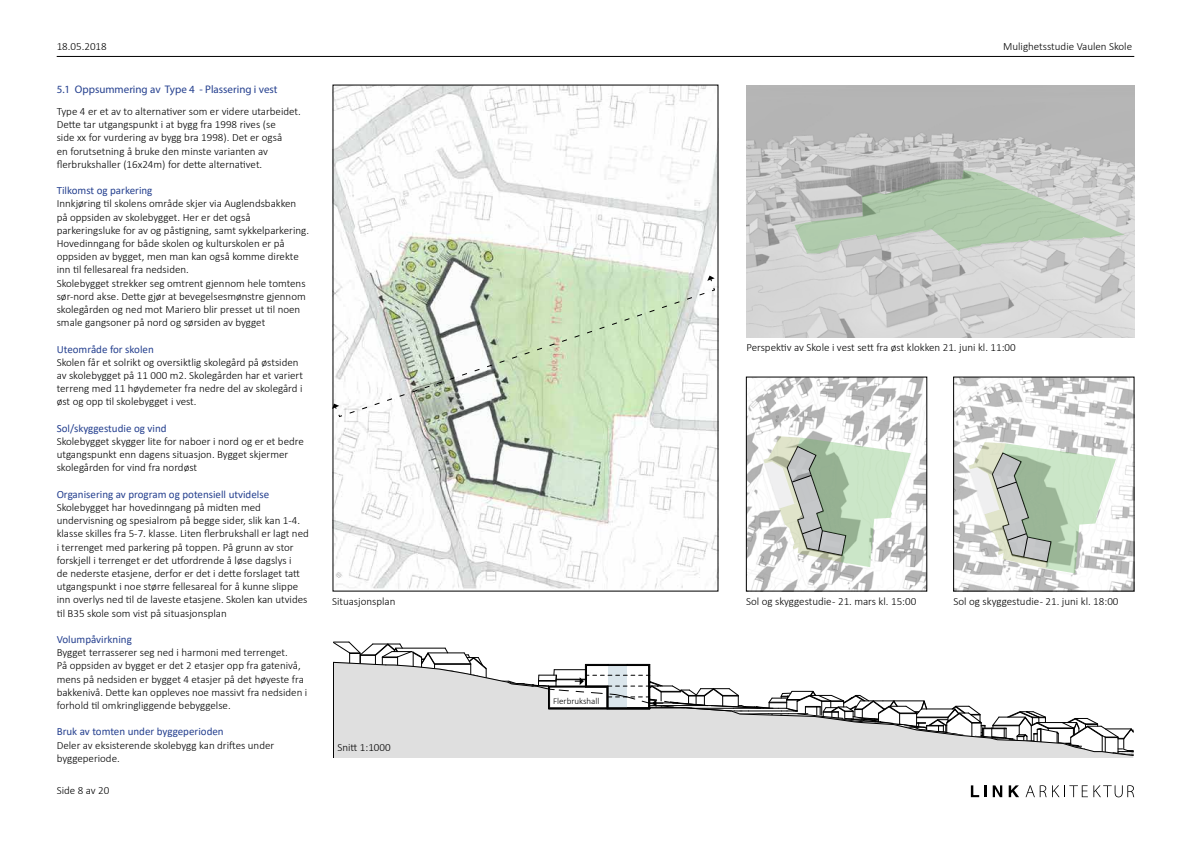
<style>
.page{position:relative;width:1191px;height:842px;background:#fff}
.page>*{position:absolute;margin:0;border:0;box-sizing:border-box;transform-origin:0 0}
.t1{font:300 11px/13.2px "Calibri";color:#000}
.t2{font:11px "Calibri";color:#25408f}
.t3{font:11px "Myriad Pro";color:#25408f}
.t4{font:300 9px "Calibri";color:#000}
</style>
<div class="page">
<svg style="left:1025px;top:785px;width:21px;height:12px"></svg>
<svg style="left:1052px;top:785px;width:35px;height:12px"></svg>
<svg style="left:1093px;top:785px;width:41px;height:12px"></svg>
<svg style="left:971px;top:785px;width:15px;height:12px"></svg>
<svg style="left:992px;top:785px;width:10px;height:12px"></svg>
<svg style="left:1008px;top:785px;width:11px;height:12px"></svg>
<hr style="left:57px;top:56px;width:1077px;height:1px;background:#000">
<svg style="left:333px;top:642px;width:149px;height:20px"></svg>
<svg style="left:333px;top:662px;width:800px;height:96px"></svg>
<svg style="left:502px;top:664px;width:632px;height:92px"></svg>
<img style="left:746px;top:85px;width:388px;height:252px">
<img style="left:335px;top:87px;width:381px;height:502px">
<svg style="left:334px;top:278px;width:381px;height:140px"></svg>
<svg style="left:332px;top:404px;width:7px;height:5px"></svg>
<svg style="left:707px;top:276px;width:7px;height:5px"></svg>
<img style="left:748px;top:379px;width:177px;height:210px">
<div style="left:746px;top:377px;width:181px;height:214px;border:1px solid #000"></div>
<img style="left:955px;top:379px;width:177px;height:210px">
<svg style="left:794px;top:170px;width:330px;height:83px"></svg>
<svg style="left:968px;top:442px;width:148px;height:131px"></svg>
<svg style="left:763px;top:436px;width:147px;height:131px"></svg>
<p class="t1" style="left:57px;top:39px;width:52px">18.05.2018</p>
<p class="t1" style="left:1003px;top:40px;width:130px">Mulighetsstudie Vaulen Skole</p>
<p class="t3" style="left:57px;top:83px;width:222px">5.1 Oppsummering av Type 4 - Plassering i vest</p>
<p class="t1" style="left:57px;top:105px;width:246px">Type 4 er et av to alternativer som er videre utarbeidet.<br>Dette tar utgangspunkt i at bygg fra 1998 rives (se<br>side xx for vurdering av bygg bra 1998). Det er også<br>en forutsetning å bruke den minste varianten av flerbrukshaller (16x24m) for dette alternativet.</p>
<p class="t2" style="left:57px;top:183px;width:97px">Tilkomst og parkering</p>
<p class="t1" style="left:57px;top:197px;width:254px">Innkjøring til skolens område skjer via Auglendsbakken på oppsiden av skolebygget. Her er det også parkeringsluke for av og påstigning, samt sykkelparkering.<br>Hovedinngang for både skolen og kulturskolen er på oppsiden av bygget, men man kan også komme direkte inn til fellesareal fra nedsiden.<br>Skolebygget strekker seg omtrent gjennom hele tomtens sør-nord akse. Dette gjør at bevegelsesmønstre gjennom skolegården og ned mot Mariero blir presset ut til noen smale gangsoner på nord og sørsiden av bygget</p>
<p class="t2" style="left:57px;top:341px;width:99px">Uteområde for skolen</p>
<p class="t1" style="left:57px;top:355px;width:248px">Skolen får et solrikt og oversiktlig skolegård på østsiden av skolebygget på 11 000 m2. Skolegården har et variert terreng med 11 høydemeter fra nedre del av skolegård i øst og opp til skolebygget i vest.</p>
<p class="t2" style="left:57px;top:421px;width:111px">Sol/skyggestudie og vind</p>
<p class="t1" style="left:57px;top:435px;width:249px">Skolebygget skygger lite for naboer i nord og er et bedre utgangspunkt enn dagens situasjon. Bygget skjermer skolegården for vind fra nordøst</p>
<p class="t2" style="left:57px;top:487px;width:214px">Organisering av program og potensiell utvidelse</p>
<p class="t1" style="left:57px;top:501px;width:254px">Skolebygget har hovedinngang på midten med undervisning og spesialrom på begge sider, slik kan 1-4. klasse skilles fra 5-7. klasse. Liten flerbrukshall er lagt ned i terrenget med parkering på toppen. På grunn av stor forskjell i terrenget er det utfordrende å løse dagslys i<br>de nederste etasjene, derfor er det i dette forslaget tatt utgangspunkt i noe større fellesareal for å kunne slippe inn overlys ned til de laveste etasjene. Skolen kan utvides til B35 skole som vist på situasjonsplan</p>
<p class="t2" style="left:57px;top:632px;width:77px">Volumpåvirkning</p>
<p class="t1" style="left:57px;top:646px;width:252px">Bygget terrasserer seg ned i harmoni med terrenget.<br>På oppsiden av bygget er det 2 etasjer opp fra gatenivå, mens på nedsiden er bygget 4 etasjer på det høyeste fra bakkenivå. Dette kan oppleves noe massivt fra nedsiden i forhold til omkringliggende bebyggelse.</p>
<p class="t2" style="left:57px;top:724px;width:168px">Bruk av tomten under byggeperioden</p>
<p class="t1" style="left:57px;top:738px;width:219px">Deler av eksisterende skolebygg kan driftes under byggeperiode.</p>
<p class="t1" style="left:57px;top:783px;width:54px">Side 8 av 20</p>
<p class="t1" style="left:332px;top:595px;width:65px">Situasjonsplan</p>
<p class="t1" style="left:337px;top:741px;width:55px">Snitt 1:1000</p>
<p class="t4" style="left:553px;top:695px;width:48px">Flerbrukshall</p>
<p class="t1" style="left:746px;top:341px;width:271px">Perspektiv av Skole i vest sett fra øst klokken 21. juni kl. 11:00</p>
<p class="t1" style="left:746px;top:595px;width:172px">Sol og skyggestudie - 21. mars kl. 15:00</p>
<p class="t1" style="left:953px;top:595px;width:166px">Sol og skyggestudie - 21. juni kl. 18:00</p>
</div>
